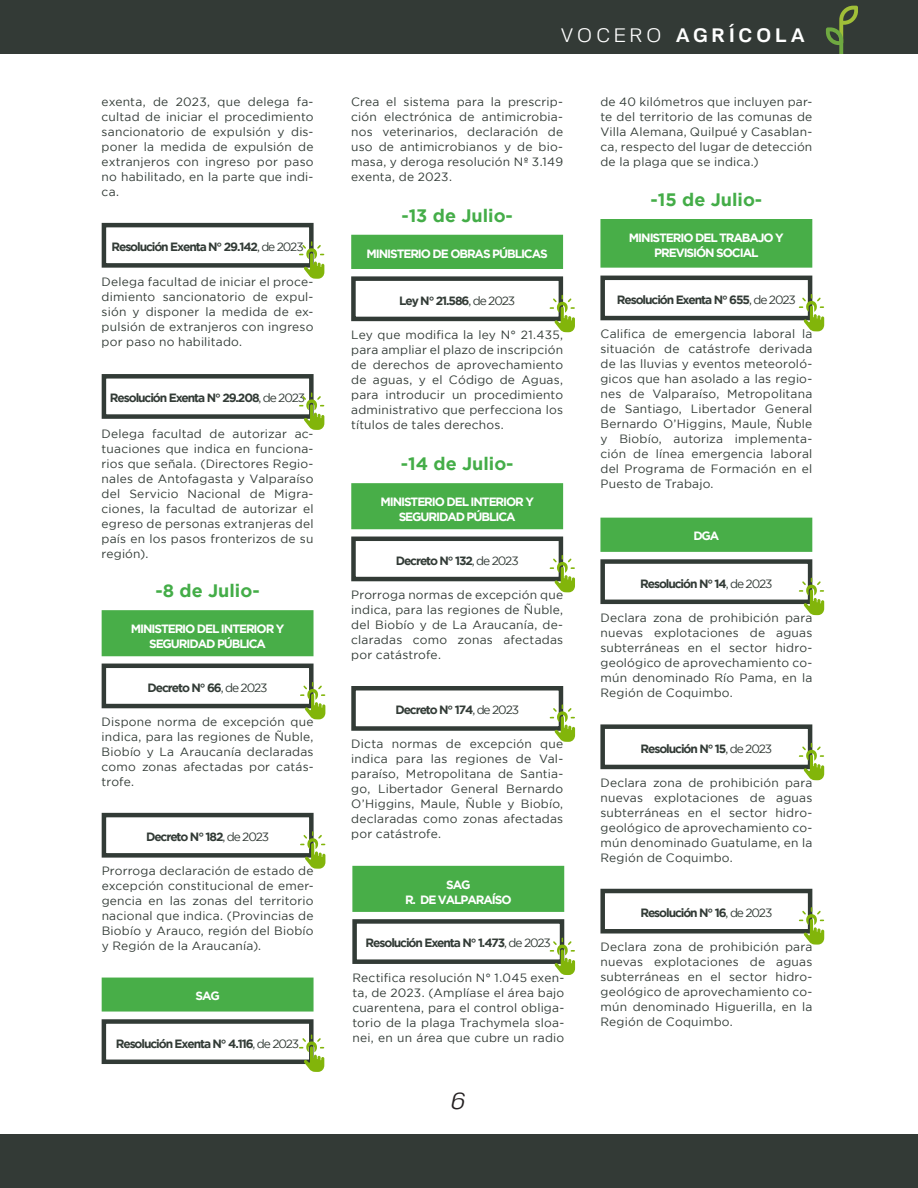
<style>
.page{position:relative;width:918px;height:1188px;background:#fff}
.page>*{position:absolute;margin:0;border:0;box-sizing:border-box;transform-origin:0 0}
.t1{font:italic 24px "Neo Gram";color:#231f20}
.t2{font:700 19.5px "Neo Gram";letter-spacing:.21em;color:#fff}
.t3{font:700 18px "Gotham";color:#44ad48}
.t4{font:12px/15px "Gotham";letter-spacing:.015em;color:#323b36;text-align:justify}
.t5{font:700 12px "Gotham";letter-spacing:-.09em;color:#323b36}
.t6{font:700 12px "Gotham";letter-spacing:-.09em;color:#fff}
.s1{font-weight:400}
</style>
<div class="page">
<div style="left:0;top:0;width:918px;height:54px;background:#333a36"></div>
<svg style="left:826px;top:6px;width:32px;height:48px"></svg>
<div style="left:0;top:1134px;width:918px;height:54px;background:#333a36"></div>
<div style="left:102px;top:223px;width:212px;height:45px;border:4px solid #323b36"></div>
<svg style="left:299px;top:241px;width:25px;height:38px"></svg>
<div style="left:102px;top:374px;width:212px;height:45px;border:4px solid #323b36"></div>
<svg style="left:299px;top:393px;width:25px;height:37px"></svg>
<div style="left:102px;top:664px;width:212px;height:44px;border:4px solid #323b36"></div>
<svg style="left:300px;top:682px;width:25px;height:37px"></svg>
<div style="left:104px;top:612px;width:207px;height:42px;background:#48ae48"></div>
<div style="left:102px;top:610px;width:212px;height:46px;border:4px solid #48ae48"></div>
<div style="left:102px;top:813px;width:212px;height:45px;border:4px solid #323b36"></div>
<svg style="left:300px;top:831px;width:25px;height:38px"></svg>
<div style="left:104px;top:980px;width:207px;height:29px;background:#48ae48"></div>
<div style="left:102px;top:978px;width:212px;height:34px;border:4px solid #48ae48"></div>
<div style="left:102px;top:1019px;width:212px;height:45px;border:4px solid #323b36"></div>
<svg style="left:299px;top:1035px;width:25px;height:37px"></svg>
<div style="left:351px;top:276px;width:212px;height:45px;border:4px solid #323b36"></div>
<svg style="left:550px;top:295px;width:25px;height:37px"></svg>
<div style="left:353px;top:237px;width:208px;height:30px;background:#48ae48"></div>
<div style="left:351px;top:235px;width:212px;height:34px;border:4px solid #48ae48"></div>
<div style="left:351px;top:537px;width:212px;height:44px;border:4px solid #323b36"></div>
<svg style="left:550px;top:555px;width:25px;height:37px"></svg>
<div style="left:354px;top:485px;width:207px;height:42px;background:#48ae48"></div>
<div style="left:351px;top:483px;width:212px;height:46px;border:4px solid #48ae48"></div>
<div style="left:351px;top:686px;width:212px;height:45px;border:4px solid #323b36"></div>
<svg style="left:550px;top:704px;width:25px;height:38px"></svg>
<div style="left:352px;top:919px;width:212px;height:45px;border:4px solid #323b36"></div>
<svg style="left:550px;top:938px;width:25px;height:37px"></svg>
<div style="left:355px;top:868px;width:207px;height:42px;background:#48ae48"></div>
<div style="left:352px;top:866px;width:212px;height:46px;border:4px solid #48ae48"></div>
<div style="left:600px;top:276px;width:212px;height:44px;border:4px solid #323b36"></div>
<svg style="left:799px;top:294px;width:25px;height:37px"></svg>
<div style="left:603px;top:221px;width:207px;height:44px;background:#48ae48"></div>
<div style="left:600px;top:219px;width:212px;height:49px;border:4px solid #48ae48"></div>
<div style="left:600px;top:559px;width:212px;height:45px;border:4px solid #323b36"></div>
<svg style="left:799px;top:578px;width:25px;height:37px"></svg>
<div style="left:603px;top:520px;width:207px;height:30px;background:#48ae48"></div>
<div style="left:600px;top:518px;width:212px;height:34px;border:4px solid #48ae48"></div>
<div style="left:600px;top:724px;width:212px;height:45px;border:4px solid #323b36"></div>
<svg style="left:799px;top:743px;width:25px;height:37px"></svg>
<div style="left:600px;top:889px;width:212px;height:45px;border:4px solid #323b36"></div>
<svg style="left:799px;top:907px;width:25px;height:38px"></svg>
<p class="t4" style="left:102px;top:94px;width:213px">exenta, de 2023, que delega fa&shy;cultad de iniciar el procedimiento sancionatorio de expulsión y dis&shy;poner la medida de expulsión de extranjeros con ingreso por paso no habilitado, en la parte que indi&shy;ca.</p>
<p class="t5" style="left:111px;top:240px;width:194px">Resolución Exenta N° 29.142<span class="s1">, de 2023</span></p>
<p class="t4" style="left:102px;top:274px;width:213px">Delega facultad de iniciar el proce&shy;dimiento sancionatorio de expul&shy;sión y disponer la medida de ex&shy;pulsión de extranjeros con ingreso por paso no habilitado.</p>
<p class="t5" style="left:110px;top:391px;width:197px">Resolución Exenta N° 29.208<span class="s1">, de 2023</span></p>
<p class="t4" style="left:102px;top:426px;width:213px">Delega facultad de autorizar ac&shy;tuaciones que indica en funciona&shy;rios que señala. (Directores Regio&shy;nales de Antofagasta y Valparaíso del Servicio Nacional de Migra&shy;ciones, la facultad de autorizar el egreso de personas extranjeras del país en los pasos fronterizos de su región).</p>
<p class="t3" style="left:156px;top:580px;width:106px">-8 de Julio-</p>
<p class="t6" style="left:131px;top:622px;width:155px">MINISTERIO DEL INTERIOR Y</p>
<p class="t6" style="left:149px;top:637px;width:119px">SEGURIDAD PÚBLICA</p>
<p class="t5" style="left:148px;top:681px;width:121px">Decreto N° 66<span class="s1">, de 2023</span></p>
<p class="t4" style="left:102px;top:714px;width:213px">Dispone norma de excepción que indica, para las regiones de Ñuble, Biobío y La Araucanía declaradas como zonas afectadas por catás&shy;trofe.</p>
<p class="t5" style="left:146px;top:830px;width:125px">Decreto N° 182<span class="s1">, de 2023</span></p>
<p class="t4" style="left:102px;top:863px;width:213px">Prorroga declaración de estado de excepción constitucional de emer&shy;gencia en las zonas del territorio nacional que indica. (Provincias de Biobío y Arauco, región del Biobío y Región de la Araucanía).</p>
<p class="t6" style="left:195px;top:989px;width:26px">SAG</p>
<p class="t5" style="left:116px;top:1036px;width:185px">Resolución Exenta N° 4.116<span class="s1">, de 2023</span></p>
<p class="t2" style="left:561px;top:20px;width:246px"><span class="s1">VOCERO</span> AGRÍCOLA</p>
<p class="t4" style="left:351px;top:94px;width:213px">Crea el sistema para la prescrip&shy;ción electrónica de antimicrobia&shy;nos veterinarios, declaración de uso de antimicrobianos y de bio&shy;masa, y deroga resolución Nº 3.149 exenta, de 2023.</p>
<p class="t3" style="left:401px;top:205px;width:113px">-13 de Julio-</p>
<p class="t6" style="left:366px;top:246px;width:183px">MINISTERIO DE OBRAS PÚBLICAS</p>
<p class="t5" style="left:399px;top:293px;width:118px">Ley N° 21.586<span class="s1">, de 2023</span></p>
<p class="t4" style="left:351px;top:327px;width:213px">Ley que modifica la ley N° 21.435, para ampliar el plazo de inscripción de derechos de aprovechamiento de aguas, y el Código de Aguas, para introducir un procedimiento administrativo que perfecciona los títulos de tales derechos.</p>
<p class="t3" style="left:401px;top:453px;width:114px">-14 de Julio-</p>
<p class="t6" style="left:380px;top:495px;width:155px">MINISTERIO DEL INTERIOR Y</p>
<p class="t6" style="left:399px;top:510px;width:119px">SEGURIDAD PÚBLICA</p>
<p class="t5" style="left:396px;top:554px;width:124px">Decreto N° 132<span class="s1">, de 2023</span></p>
<p class="t4" style="left:351px;top:587px;width:213px">Prorroga normas de excepción que indica, para las regiones de Ñuble, del Biobío y de La Araucanía, de&shy;claradas como zonas afectadas por catástrofe.</p>
<p class="t5" style="left:395px;top:703px;width:125px">Decreto N° 174<span class="s1">, de 2023</span></p>
<p class="t4" style="left:351px;top:737px;width:213px">Dicta normas de excepción que indica para las regiones de Val&shy;paraíso, Metropolitana de Santia&shy;go, Libertador General Bernardo O’Higgins, Maule, Ñuble y Biobío, declaradas como zonas afectadas por catástrofe.</p>
<p class="t6" style="left:446px;top:877px;width:26px">SAG</p>
<p class="t6" style="left:405px;top:892px;width:108px">R. DE VALPARAÍSO</p>
<p class="t5" style="left:366px;top:936px;width:187px">Resolución Exenta N° 1.473<span class="s1">, de 2023</span></p>
<p class="t4" style="left:352px;top:970px;width:213px">Rectifica resolución N° 1.045 exen&shy;ta, de 2023. (Amplíase el área bajo cuarentena, para el control obliga&shy;torio de la plaga Trachymela sloa&shy;nei, en un área que cubre un radio</p>
<p class="t1" style="left:449px;top:1084px;width:16px">6</p>
<p class="t4" style="left:600px;top:94px;width:213px">de 40 kilómetros que incluyen par&shy;te del territorio de las comunas de Villa Alemana, Quilpué y Casablan&shy;ca, respecto del lugar de detección de la plaga que se indica.)</p>
<p class="t3" style="left:651px;top:189px;width:113px">-15 de Julio-</p>
<p class="t6" style="left:629px;top:231px;width:156px">MINISTERIO DEL TRABAJO Y</p>
<p class="t6" style="left:654px;top:246px;width:106px">PREVISIÓN SOCIAL</p>
<p class="t5" style="left:617px;top:293px;width:180px">Resolución Exenta N° 655<span class="s1">, de 2023</span></p>
<p class="t4" style="left:600px;top:326px;width:213px">Califica de emergencia laboral la situación de catástrofe derivada de las lluvias y eventos meteoroló&shy;gicos que han asolado a las regio&shy;nes de Valparaíso, Metropolitana de Santiago, Libertador General Bernardo O’Higgins, Maule, Ñuble y Biobío, autoriza implementa&shy;ción de línea emergencia laboral del Programa de Formación en el Puesto de Trabajo.</p>
<p class="t6" style="left:693px;top:529px;width:28px">DGA</p>
<p class="t5" style="left:640px;top:576px;width:134px">Resolución N° 14<span class="s1">, de 2023</span></p>
<p class="t4" style="left:600px;top:610px;width:213px">Declara zona de prohibición para nuevas explotaciones de aguas subterráneas en el sector hidro&shy;geológico de aprovechamiento co&shy;mún denominado Río Pama, en la Región de Coquimbo.</p>
<p class="t5" style="left:641px;top:742px;width:133px">Resolución N° 15<span class="s1">, de 2023</span></p>
<p class="t4" style="left:600px;top:775px;width:213px">Declara zona de prohibición para nuevas explotaciones de aguas subterráneas en el sector hidro&shy;geológico de aprovechamiento co&shy;mún denominado Guatulame, en la Región de Coquimbo.</p>
<p class="t5" style="left:640px;top:906px;width:133px">Resolución N° 16<span class="s1">, de 2023</span></p>
<p class="t4" style="left:600px;top:939px;width:213px">Declara zona de prohibición para nuevas explotaciones de aguas subterráneas en el sector hidro&shy;geológico de aprovechamiento co&shy;mún denominado Higuerilla, en la Región de Coquimbo.</p>
</div>
